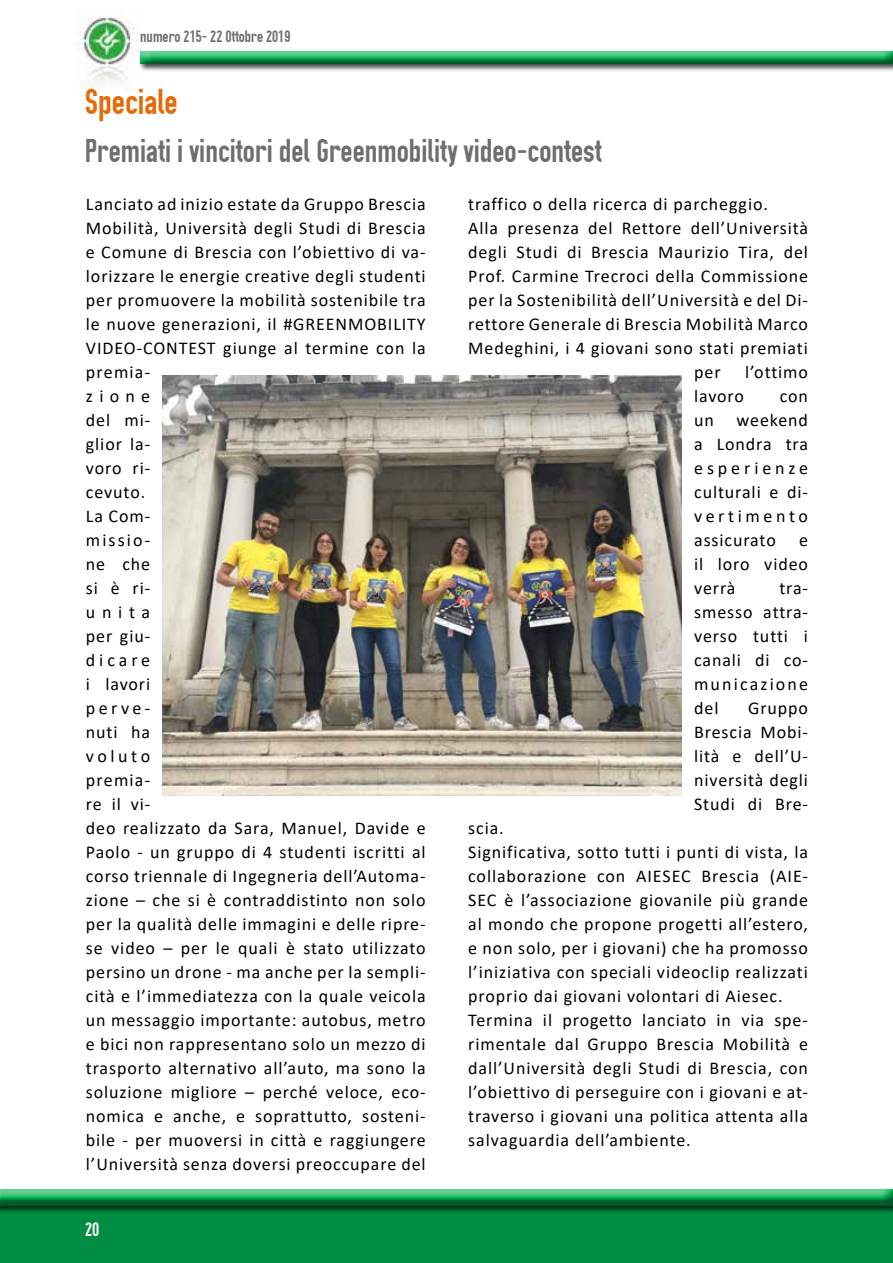
<style>
.page{position:relative;width:893px;height:1263px;background:#fff}
.page>*{position:absolute;margin:0;border:0;box-sizing:border-box;transform-origin:0 0}
.t1{font:36px "OSP DIN";color:#e36c0a}
.t2{font:33px "OSP DIN";color:#6d6e71}
.t3{font:19.5px "OSP DIN";color:#fff}
.t4{font:18px/24px "Calibri";letter-spacing:.05em;color:#000;text-align:justify}
.t5{font:16.5px "OSP DIN";color:#6d6e71}
</style>
<div class="page">
<img style="left:76px;top:14px;width:61px;height:70px">
<div style="left:139px;top:49px;width:754px;height:22px;background:#000;opacity:.75"></div>
<div style="left:140px;top:48px;width:753px;height:13px;background:#fff"></div>
<div style="left:140px;top:51px;width:753px;height:14px;background:#000;opacity:.49"></div>
<hr style="left:891px;top:49px;width:2px;height:22px;background:#000;opacity:.75">
<svg style="left:892px;top:49px;width:1px;height:16px"></svg>
<div style="left:0;top:1199px;width:893px;height:64px;background:#008d42"></div>
<div style="left:0;top:1188px;width:893px;height:25px;background:#000;opacity:.75"></div>
<div style="left:0;top:1186px;width:893px;height:16px;background:#fff"></div>
<div style="left:0;top:1189px;width:893px;height:17px;background:#000;opacity:.49"></div>
<hr style="left:891px;top:1188px;width:2px;height:25px;background:#000;opacity:.75">
<svg style="left:892px;top:1188px;width:1px;height:18px"></svg>
<img style="left:163px;top:375px;width:519px;height:420px">
<p class="t5" style="left:140px;top:28px;width:152px">numero 215- 22 Ottobre 2019</p>
<h1 class="t1" style="left:85px;top:83px;width:94px">Speciale</h1>
<h2 class="t2" style="left:85px;top:134px;width:518px">Premiati i vincitori del Greenmobility video-contest</h2>
<p class="t4" style="left:86px;top:192px;width:341px;text-align:left">Lanciato ad inizio estate da Gruppo Brescia<br>Mobilità, Università degli Studi di Brescia e Comune di Brescia con l’obiettivo di va&shy;lorizzare le energie creative degli studenti per promuovere la mobilità sostenibile tra le nuove generazioni, il #GREENMOBILITY<br>VIDEO-CONTEST giunge al termine con la premia-<br>zione<br>del mi-<br>glior la-<br>voro ri-<br>cevuto.<br>La Com-<br>missio-<br>ne che<br>si è ri-<br>unita<br>per giu-<br>dicare<br>i lavori<br>perve-<br>nuti ha<br>voluto<br>premia-<br>re il vi-<br>deo realizzato da Sara, Manuel, Davide e<br>Paolo - un gruppo di 4 studenti iscritti al corso triennale di Ingegneria dell’Automa&shy;zione – che si è contraddistinto non solo per la qualità delle immagini e delle ripre&shy;se video – per le quali è stato utilizzato persino un drone - ma anche per la sempli&shy;cità e l’immediatezza con la quale veicola un messaggio importante: autobus, metro e bici non rappresentano solo un mezzo di trasporto alternativo all’auto, ma sono la soluzione migliore – perché veloce, eco&shy;nomica e anche, e soprattutto, sosteni&shy;bile - per muoversi in città e raggiungere l’Università senza doversi preoccupare del</p>
<p class="t4" style="left:468px;top:191px;width:301px">traffico o della ricerca di parcheggio.</p>
<p class="t4" style="left:468px;top:215px;width:341px">Alla presenza del Rettore dell’Università</p>
<p class="t4" style="left:468px;top:239px;width:341px">degli Studi di Brescia Maurizio Tira, del</p>
<p class="t4" style="left:468px;top:263px;width:341px">Prof. Carmine Trecroci della Commissione</p>
<p class="t4" style="left:468px;top:287px;width:341px">per la Sostenibilità dell’Università e del Di-</p>
<p class="t4" style="left:468px;top:311px;width:341px">rettore Generale di Brescia Mobilità Marco</p>
<p class="t4" style="left:468px;top:335px;width:341px">Medeghini, i 4 giovani sono stati premiati</p>
<p class="t4" style="left:694px;top:359px;width:28px">per</p>
<p class="t4" style="left:745px;top:359px;width:64px">l’ottimo</p>
<p class="t4" style="left:694px;top:383px;width:51px">lavoro</p>
<p class="t4" style="left:780px;top:383px;width:30px">con</p>
<p class="t4" style="left:694px;top:407px;width:21px">un</p>
<p class="t4" style="left:694px;top:407px;width:115px;text-indent:42px">weekend a Londra tra esperienze culturali e di&shy;vertimento assicurato</p>
<p class="t4" style="left:694px;top:527px;width:115px;text-indent:105px">e il loro video verrà</p>
<p class="t4" style="left:694px;top:575px;width:115px;text-indent:85px">tra&shy;smesso attra&shy;verso tutti i canali di co&shy;municazione del</p>
<p class="t4" style="left:694px;top:695px;width:115px;text-indent:54px">Gruppo Brescia Mobi&shy;lità e dell’U&shy;niversità degli Studi di Bre-</p>
<p class="t4" style="left:468px;top:815px;width:341px;text-align:left">scia.<br>Significativa, sotto tutti i punti di vista, la collaborazione con AIESEC Brescia (AIE-SEC è l’associazione giovanile più grande al mondo che propone progetti all’estero, e non solo, per i giovani) che ha promosso l’iniziativa con speciali videoclip realizzati proprio dai giovani volontari di Aiesec.<br>Termina il progetto lanciato in via spe&shy;rimentale dal Gruppo Brescia Mobilità e dall’Università degli Studi di Brescia, con l’obiettivo di perseguire con i giovani e at&shy;traverso i giovani una politica attenta alla salvaguardia dell’ambiente.</p>
<p class="t3" style="left:85px;top:1219px;width:16px">20</p>
</div>
